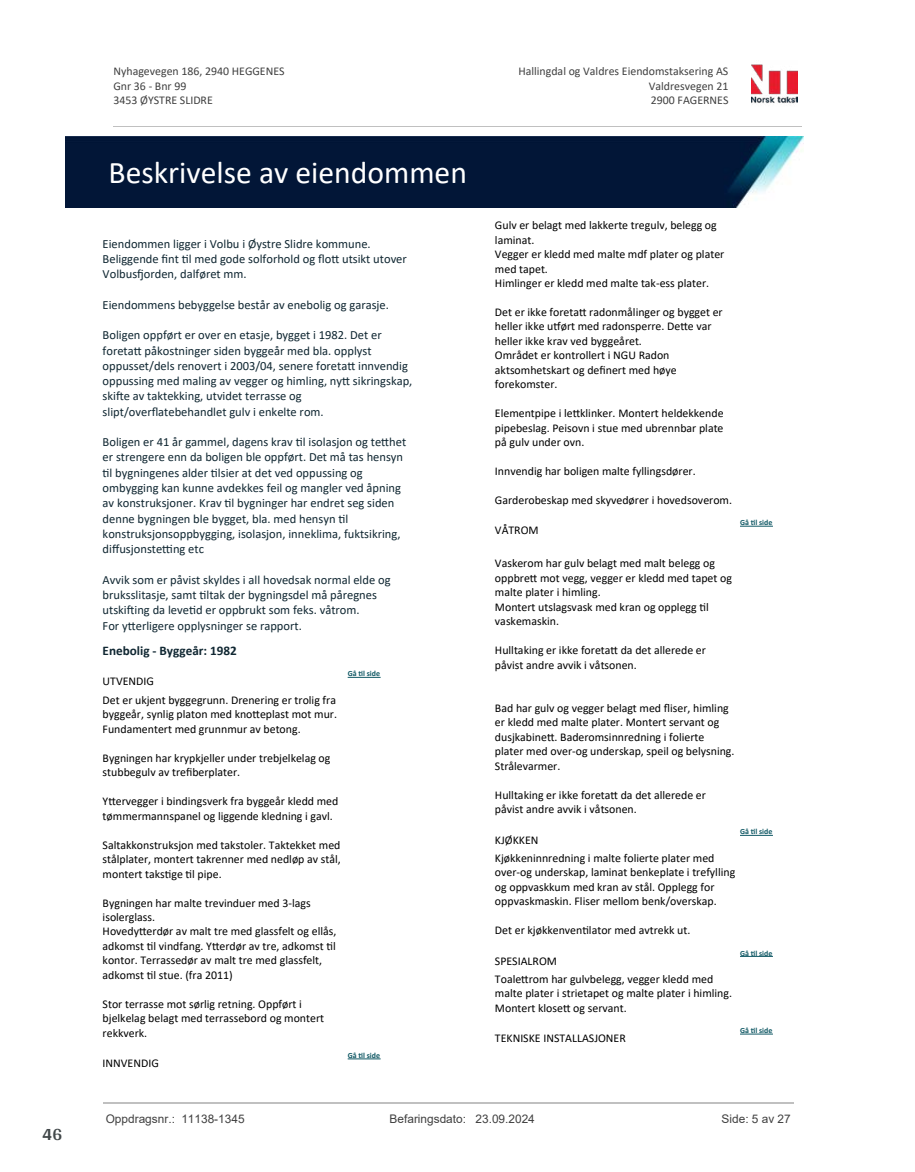
<style>
.page{position:relative;width:915px;height:1172px;background:#fff}
.page>*{position:absolute;margin:0;border:0;box-sizing:border-box;transform-origin:0 0}
.t1{font:31.65px "Calibri";color:#fff}
.t2{font:700 18px "Arya";color:#414749}
.t3{font:700 13.2px "Calibri";color:#102732}
.t4{font:12.45px/15.3px "Calibri";color:#102732}
.t5{font:11.85px/14.4px "Calibri";color:#000}
.t6{font:11.85px/14.5px "Calibri";color:#404040}
.t7{font:11.85px "Arial";color:#404040}
.t8{font:700 7.95px "Calibri";color:#115965}
</style>
<div class="page">
<hr style="left:347px;top:677px;width:33px;height:1px;background:#115965">
<hr style="left:347px;top:1058px;width:33px;height:1px;background:#115965">
<hr style="left:739px;top:526px;width:33px;height:1px;background:#115965">
<hr style="left:739px;top:835px;width:33px;height:1px;background:#115965">
<hr style="left:739px;top:956px;width:33px;height:1px;background:#115965">
<hr style="left:739px;top:1034px;width:33px;height:1px;background:#115965">
<img style="left:751px;top:64px;width:46px;height:40px">
<hr style="left:113px;top:127px;width:688px;height:1px;background:#c0c0c0">
<img style="left:65px;top:137px;width:738px;height:71px">
<hr style="left:103px;top:1102px;width:690px;height:1px;background:#c0c0c0">
<h2 class="t2" style="left:43px;top:1123px;width:21px">46</h2>
<p class="t6" style="left:113px;top:64px;width:173px">Nyhagevegen 186, 2940 HEGGENES<br>Gnr 36 - Bnr 99<br>3453 ØYSTRE SLIDRE</p>
<p class="t6" style="left:518px;top:64px;width:211px">Hallingdal og Valdres Eiendomstaksering AS</p>
<p class="t6" style="left:648px;top:78px;width:81px">Valdresvegen 21</p>
<p class="t6" style="left:650px;top:93px;width:79px">2900 FAGERNES</p>
<h1 class="t1" style="left:109px;top:150px;width:360px">Beskrivelse av eiendommen</h1>
<p class="t4" style="left:103px;top:235px;width:306px">Eiendommen ligger i Volbu i Øystre Slidre kommune.<br>Beliggende 昀椀nt 琀椀l med gode solforhold og 昀氀o琀琀 utsikt utover<br>Volbus昀樀orden, dalføret mm.</p>
<p class="t4" style="left:103px;top:297px;width:288px">Eiendommens bebyggelse består av enebolig og garasje.</p>
<p class="t4" style="left:103px;top:327px;width:311px">Boligen oppført er over en etasje, bygget i 1982. Det er foreta琀琀 påkostninger siden byggeår med bla. opplyst oppusset/dels renovert i 2003/04, senere foreta琀琀 innvendig oppussing med maling av vegger og himling, ny琀琀 sikringskap, ski昀琀e av taktekking, utvidet terrasse og<br>slipt/over昀氀atebehandlet gulv i enkelte rom.</p>
<p class="t4" style="left:103px;top:434px;width:305px">Boligen er 41 år gammel, dagens krav 琀椀l isolasjon og te琀琀het er strengere enn da boligen ble oppført. Det må tas hensyn琀椀l bygningenes alder 琀椀lsier at det ved oppussing og ombygging kan kunne avdekkes feil og mangler ved åpning av konstruksjoner. Krav 琀椀l bygninger har endret seg siden denne bygningen ble bygget, bla. med hensyn 琀椀l konstruksjonsoppbygging, isolasjon, inneklima, fuktsikring, di昀昀usjonste琀紀ng etc</p>
<p class="t4" style="left:103px;top:572px;width:289px">Avvik som er påvist skyldes i all hovedsak normal elde og bruksslitasje, samt 琀椀ltak der bygningsdel må påregnes utski昀琀ing da leve琀椀d er oppbrukt som feks. våtrom.<br>For y琀琀erligere opplysninger se rapport.</p>
<p class="t3" style="left:103px;top:641px;width:136px">Enebolig - Byggeår: 1982</p>
<p class="t5" style="left:103px;top:674px;width:53px">UTVENDIG</p>
<p class="t8" style="left:347px;top:668px;width:34px">Gå 琀椀l side</p>
<p class="t5" style="left:103px;top:692px;width:236px;text-align:justify">Det er ukjent byggegrunn. Drenering er trolig fra byggeår, synlig platon med kno琀琀eplast mot mur.<br>Fundamentert med grunnmur av betong.</p>
<p class="t5" style="left:103px;top:750px;width:229px">Bygningen har krypkjeller under trebjelkelag og stubbegulv av tre昀椀berplater.</p>
<p class="t5" style="left:103px;top:794px;width:237px">Y琀琀ervegger i bindingsverk fra byggeår kledd med tømmermannspanel og liggende kledning i gavl.</p>
<p class="t5" style="left:103px;top:837px;width:240px;text-align:justify">Saltakkonstruksjon med takstoler. Taktekket med stålplater, montert takrenner med nedløp av stål, montert taks琀椀ge 琀椀l pipe.</p>
<p class="t5" style="left:103px;top:895px;width:235px">Bygningen har malte trevinduer med 3-lags isolerglass.<br>Hovedy琀琀erdør av malt tre med glassfelt og ellås, adkomst 琀椀l vindfang. Y琀琀erdør av tre, adkomst 琀椀l kontor. Terrassedør av malt tre med glassfelt, adkomst 琀椀l stue. (fra 2011)</p>
<p class="t5" style="left:103px;top:996px;width:223px">Stor terrasse mot sørlig retning. Oppført i bjelkelag belagt med terrassebord og montert rekkverk.</p>
<p class="t5" style="left:103px;top:1055px;width:58px">INNVENDIG</p>
<p class="t8" style="left:347px;top:1050px;width:34px">Gå 琀椀l side</p>
<p class="t5" style="left:495px;top:218px;width:231px">Gulv er belagt med lakkerte tregulv, belegg og laminat.<br>Vegger er kledd med malte mdf plater og plater med tapet.<br>Himlinger er kledd med malte tak-ess plater.</p>
<p class="t5" style="left:495px;top:305px;width:229px">Det er ikke foreta琀琀 radonmålinger og bygget er heller ikke u琀昀ørt med radonsperre. De琀琀e var heller ikke krav ved byggeåret.<br>Området er kontrollert i NGU Radon aktsomhetskart og de昀椀nert med høye forekomster.</p>
<p class="t5" style="left:495px;top:406px;width:230px;text-align:justify">Elementpipe i le琀琀klinker. Montert heldekkende pipebeslag. Peisovn i stue med ubrennbar plate på gulv under ovn.</p>
<p class="t5" style="left:495px;top:464px;width:202px">Innvendig har boligen malte fyllingsdører.</p>
<p class="t5" style="left:495px;top:493px;width:238px">Garderobeskap med skyvedører i hovedsoverom.</p>
<p class="t5" style="left:495px;top:523px;width:45px">VÅTROM</p>
<p class="t8" style="left:739px;top:517px;width:34px">Gå 琀椀l side</p>
<p class="t5" style="left:495px;top:556px;width:238px">Vaskerom har gulv belagt med malt belegg og oppbre琀琀 mot vegg, vegger er kledd med tapet og malte plater i himling.<br>Montert utslagsvask med kran og opplegg 琀椀l vaskemaskin.</p>
<p class="t5" style="left:495px;top:643px;width:212px">Hulltaking er ikke foreta琀琀 da det allerede er påvist andre avvik i våtsonen.</p>
<p class="t5" style="left:495px;top:700px;width:241px">Bad har gulv og vegger belagt med 昀氀iser, himling er kledd med malte plater. Montert servant og dusjkabine琀琀. Baderomsinnredning i folierte plater med over-og underskap, speil og belysning.<br>Strålevarmer.</p>
<p class="t5" style="left:495px;top:787px;width:212px">Hulltaking er ikke foreta琀琀 da det allerede er påvist andre avvik i våtsonen.</p>
<p class="t5" style="left:495px;top:832px;width:45px">KJØKKEN</p>
<p class="t8" style="left:739px;top:826px;width:34px">Gå 琀椀l side</p>
<p class="t5" style="left:495px;top:850px;width:242px">Kjøkkeninnredning i malte folierte plater med over-og underskap, laminat benkeplate i trefylling og oppvaskkum med kran av stål. Opplegg for oppvaskmaskin. Fliser mellom benk/overskap.</p>
<p class="t5" style="left:495px;top:923px;width:197px">Det er kjøkkenven琀椀lator med avtrekk ut.</p>
<p class="t5" style="left:495px;top:953px;width:63px">SPESIALROM</p>
<p class="t8" style="left:739px;top:947px;width:34px">Gå 琀椀l side</p>
<p class="t5" style="left:495px;top:971px;width:238px">Toale琀琀rom har gulvbelegg, vegger kledd med malte plater i strietapet og malte plater i himling.<br>Montert klose琀琀 og servant.</p>
<p class="t5" style="left:495px;top:1031px;width:132px">TEKNISKE INSTALLASJONER</p>
<p class="t8" style="left:739px;top:1025px;width:34px">Gå 琀椀l side</p>
<p class="t7" style="left:106px;top:1111px;width:140px">Oppdragsnr.: 11138-1345</p>
<p class="t7" style="left:389px;top:1111px;width:147px">Befaringsdato: 23.09.2024</p>
<p class="t7" style="left:721px;top:1111px;width:71px">Side: 5 av 27</p>
</div>
